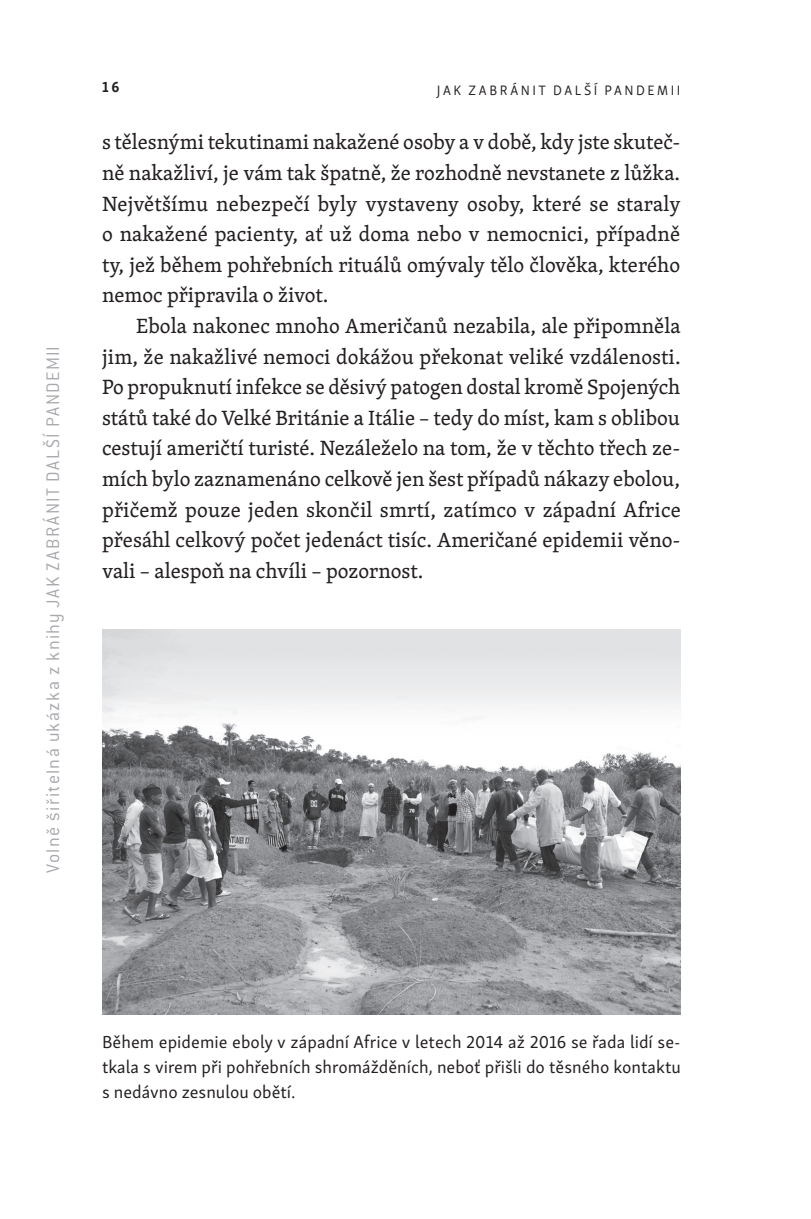
<style>
.page{position:relative;width:811px;height:1219px;background:#fff}
.page>*{position:absolute;margin:0;border:0;box-sizing:border-box;transform-origin:0 0}
.t1{font:21.2px/30.6px "Skolar PE";color:#231f20;text-align:justify}
.t2{font:300 20px "ITC Conduit LTCE";letter-spacing:.07em;color:#a8a9ad}
.t3{font:17.8px/25.2px "Skolar Sans PE";color:#231f20;text-align:justify}
.t4{font:700 15px "Skolar Sans PE";color:#231f20;scale:.96 1}
.t5{font:14px "Skolar Sans PE";letter-spacing:.19em;color:#231f20;scale:.96 1}
</style>
<div class="page">
<img style="left:102px;top:629px;width:578px;height:386px">
<p class="t2" style="left:42px;top:873px;width:529px;rotate:-90deg">Volně šiřitelná ukázka z knihy JAK ZABRÁNIT DALŠÍ PANDEMII</p>
<p class="t4" style="left:102px;top:75px;width:19px">16</p>
<p class="t5" style="left:437px;top:80px;width:255px">JAK ZABRÁNIT DALŠÍ PANDEMII</p>
<p class="t1" style="left:102px;top:126px;width:580px">s tělesnými tekutinami nakažené osoby a v době, kdy jste skuteč&shy;ně nakažliví, je vám tak špatně, že rozhodně nevstanete z lůžka.<br>Největšímu nebezpečí byly vystaveny osoby, které se staraly o nakažené pacienty, ať už doma nebo v nemocnici, případně ty, jež během pohřebních rituálů omývaly tělo člověka, kterého nemoc připravila o život.</p>
<p class="t1" style="left:102px;top:310px;width:580px;text-indent:34px">Ebola nakonec mnoho Američanů nezabila, ale připomněla jim, že nakažlivé nemoci dokážou překonat veliké vzdálenosti.<br>Po propuknutí infekce se děsivý patogen dostal kromě Spojených států také do Velké Británie a Itálie – tedy do míst, kam s oblibou cestují američtí turisté. Nezáleželo na tom, že v těchto třech ze&shy;mích bylo zaznamenáno celkově jen šest případů nákazy ebolou, přičemž pouze jeden skončil smrtí, zatímco v západní Africe přesáhl celkový počet jedenáct tisíc. Američané epidemii věno&shy;vali – alespoň na chvíli – pozornost.</p>
<p class="t3" style="left:102px;top:1028px;width:580px">Během epidemie eboly v západní Africe v letech 2014 až 2016 se řada lidí se&shy;tkala s virem při pohřebních shromážděních, neboť přišli do těsného kontaktu s nedávno zesnulou obětí.</p>
</div>
